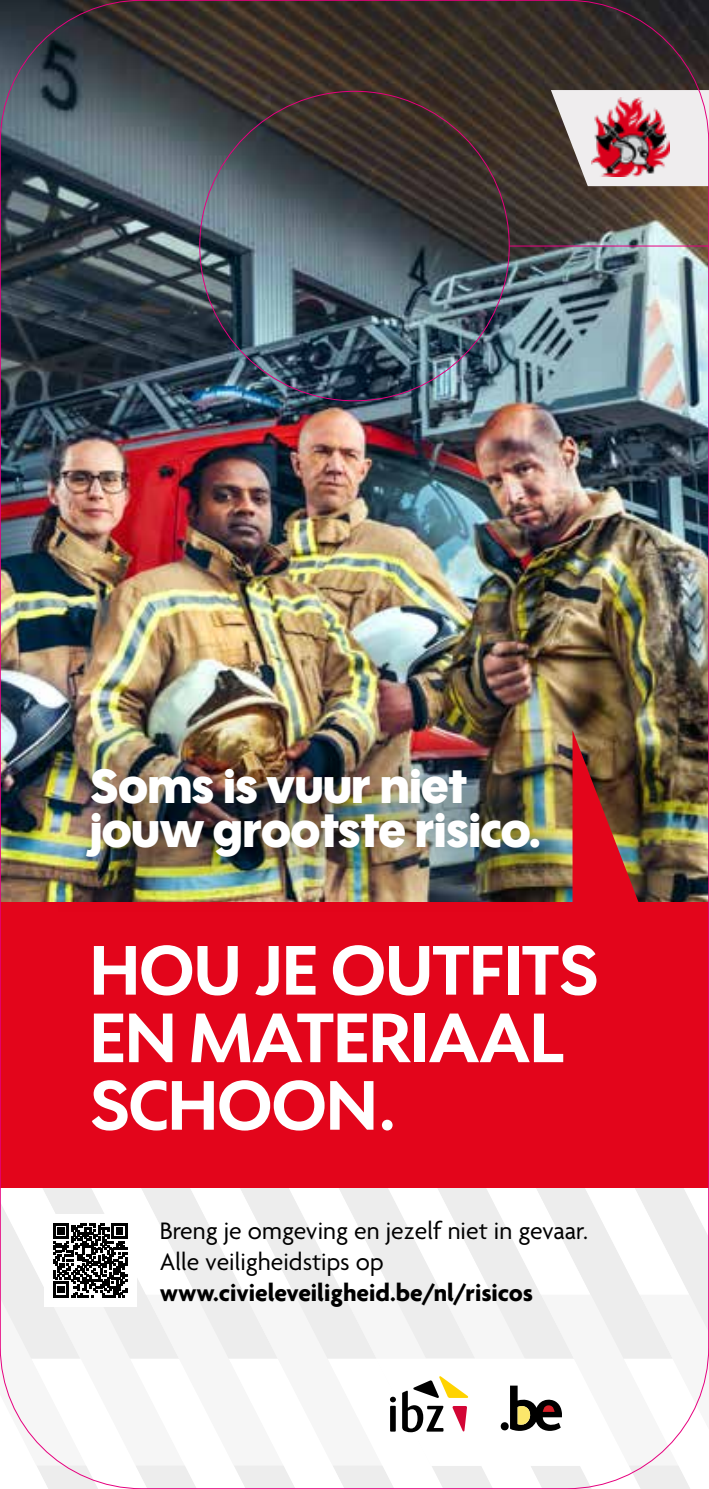
<style>
.page{position:relative;width:709px;height:1489px;background:#fff}
.page>*{position:absolute;margin:0;border:0;box-sizing:border-box;transform-origin:0 0}
.t1{font:700 67.5px/67.5px "Wes FY";color:#fff}
.t2{font:900 46.5px/44.2px "Wes FY";color:#fff}
.t3{font:25.75px/31px "Agenda";color:#000}
.t4{font:700 25.75px "Agenda";color:#000}
</style>
<div class="page">
<img style="left:0;top:0;width:709px;height:902px">
<svg style="left:551px;top:90px;width:158px;height:96px;background:#ccc6c5"></svg>
<img style="left:591px;top:98px;width:78px;height:78px">
<div style="left:0;top:902px;width:709px;height:285px;background:#e3051b"></div>
<div style="left:27px;top:708px;width:568px;height:209px;background:#000;opacity:.84"></div>
<img style="left:498px;top:730px;width:149px;height:187px">
<svg style="left:0;top:1187px;width:709px;height:301px"></svg>
<hr style="left:509px;top:245px;width:200px;height:1px;background:#e6007e">
<h2 class="t2" style="left:90px;top:763px;width:453px">Soms is vuur niet jouw grootste risico.</h2>
<h1 class="t1" style="left:90px;top:935px;width:510px">HOU JE OUTFITS<br>EN MATERIAAL<br>SCHOON.</h1>
<p class="t3" style="left:160px;top:1216px;width:430px">Breng je omgeving en jezelf niet in gevaar.<br>Alle veiligheidstips op</p>
<p class="t4" style="left:160px;top:1278px;width:375px">www.civieleveiligheid.be/nl/risicos</p>
</div>
